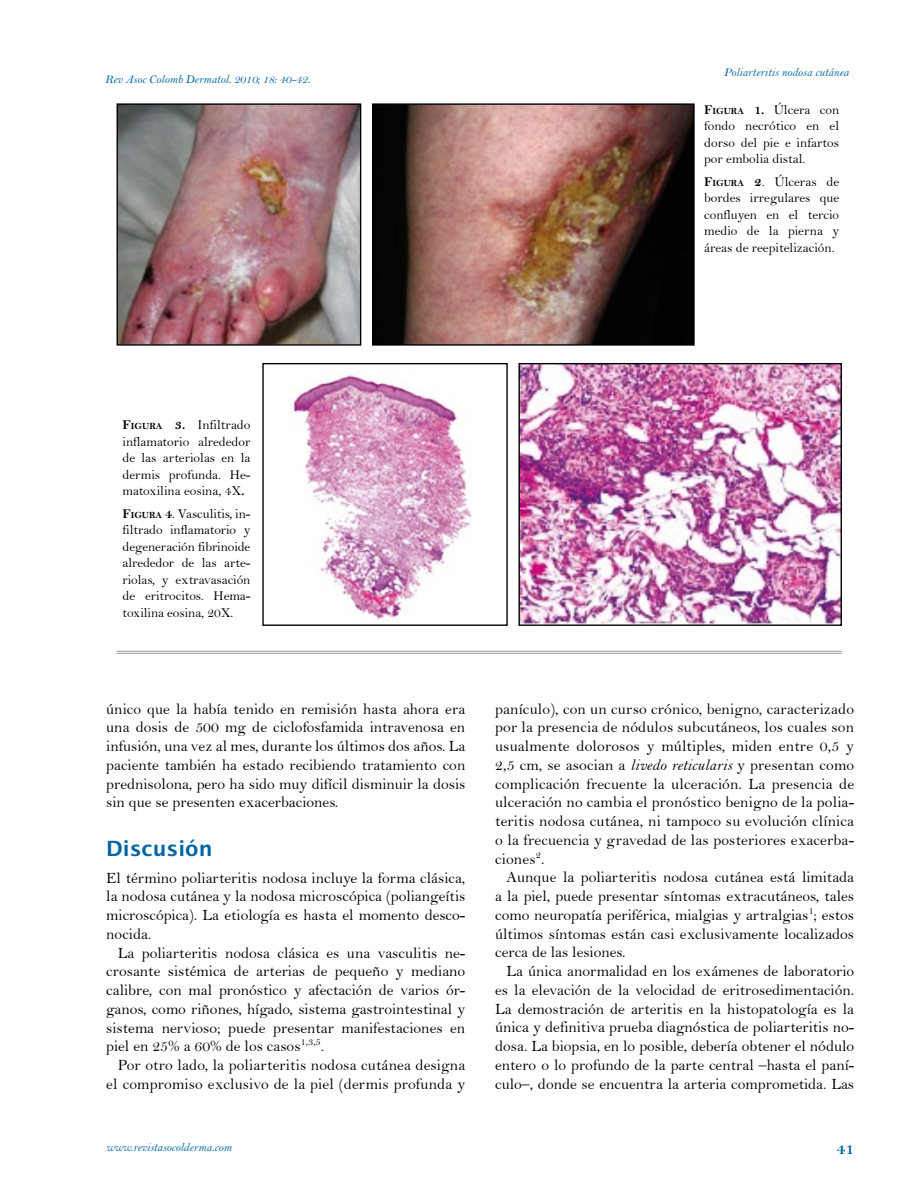
<style>
.page{position:relative;width:918px;height:1188px;background:#fff}
.page>*{position:absolute;margin:0;border:0;box-sizing:border-box;transform-origin:0 0}
.t1{font:700 21px "Lucida Grande";color:#0065a6}
.t2{font:16.5px "Bell MT Bold";color:#0065a6}
.t3{font:15.75px/18.8px "Bell";color:#000;text-align:justify}
.t4{font:13.5px/16.5px "Bell";color:#000;text-align:justify}
.t5{font:12px "Bell MT Italic";color:#0065a6}
.s1{font-family:"Bell MT Bold"}
.s2{font-family:"Bell MT Bold";font-size:9.45px}
.s3{font-family:"Bell MT Italic"}
</style>
<div class="page">
<img style="left:119px;top:105px;width:240px;height:239px">
<div style="left:117px;top:103px;width:244px;height:243px;border:1px solid #000"></div>
<img style="left:374px;top:105px;width:319px;height:239px">
<div style="left:372px;top:103px;width:323px;height:243px;border:1px solid #000"></div>
<img style="left:293px;top:375px;width:179px;height:245px">
<div style="left:262px;top:363px;width:246px;height:263px;border:1px solid #000"></div>
<img style="left:520px;top:365px;width:320px;height:259px">
<div style="left:518px;top:363px;width:324px;height:263px;border:1px solid #000"></div>
<hr style="left:117px;top:651px;width:725px;height:1px;background:#9c9e9f">
<hr style="left:117px;top:653px;width:725px;height:1px;background:#9c9e9f">
<p class="t5" style="left:105px;top:72px;width:207px">Rev Asoc Colomb Dermatol. 2010; 18: 40-42.</p>
<p class="t5" style="left:724px;top:65px;width:127px">Poliarteritis nodosa cutánea</p>
<p class="t4" style="left:704px;top:101px;width:137px"><span class="s1">F</span><span class="s2">IGURA</span> <span class="s1">1.</span> Úlcera con fondo necrótico en el dorso del pie e infartos por embolia distal.</p>
<p class="t4" style="left:704px;top:173px;width:137px"><span class="s1">F</span><span class="s2">IGURA</span> <span class="s1">2</span>. Úlceras de bordes irregulares que confluyen en el tercio medio de la pierna y áreas de reepitelización.</p>
<p class="t4" style="left:123px;top:417px;width:129px"><span class="s1">F</span><span class="s2">IGURA</span> <span class="s1">3.</span> Infiltrado inflamatorio alrededor de las arteriolas en la dermis profunda. He&shy;matoxilina eosina, 4X<span class="s1">.</span></p>
<p class="t4" style="left:123px;top:505px;width:129px"><span class="s1">F</span><span class="s2">IGURA</span> <span class="s1">4</span>. Vasculitis, in&shy;filtrado inflamatorio y degeneración fibrinoide alrededor de las arte&shy;riolas, y extravasación de eritrocitos. Hema&shy;toxilina eosina, 20X.</p>
<p class="t3" style="left:106px;top:699px;width:361px">único que la había tenido en remisión hasta ahora era una dosis de 500 mg de ciclofosfamida intravenosa en infusión, una vez al mes, durante los últimos dos años. La paciente también ha estado recibiendo tratamiento con prednisolona, pero ha sido muy difícil disminuir la dosis sin que se presenten exacerbaciones.</p>
<h1 class="t1" style="left:106px;top:835px;width:108px">Discusión</h1>
<p class="t3" style="left:106px;top:868px;width:361px">El término poliarteritis nodosa incluye la forma clásica, la nodosa cutánea y la nodosa microscópica (poliangeítis microscópica). La etiología es hasta el momento desco&shy;nocida.</p>
<p class="t3" style="left:106px;top:943px;width:361px;text-indent:11px">La poliarteritis nodosa clásica es una vasculitis ne&shy;crosante sistémica de arterias de pequeño y mediano calibre, con mal pronóstico y afectación de varios ór&shy;ganos, como riñones, hígado, sistema gastrointestinal y sistema nervioso; puede presentar manifestaciones en piel en 25% a 60% de los casos<sup>1,3,5</sup>.</p>
<p class="t3" style="left:106px;top:1056px;width:361px;text-align:right">Por otro lado, la poliarteritis nodosa cutánea designa el compromiso exclusivo de la piel (dermis profunda y</p>
<p class="t3" style="left:495px;top:699px;width:361px">panículo), con un curso crónico, benigno, caracterizado por la presencia de nódulos subcutáneos, los cuales son usualmente dolorosos y múltiples, miden entre 0,5 y 2,5 cm, se asocian a <span class="s3">livedo reticularis</span> y presentan como complicación frecuente la ulceración. La presencia de ulceración no cambia el pronóstico benigno de la polia&shy;teritis nodosa cutánea, ni tampoco su evolución clínica o la frecuencia y gravedad de las posteriores exacerba&shy;ciones<sup>2</sup>.</p>
<p class="t3" style="left:495px;top:868px;width:361px;text-indent:11px">Aunque la poliarteritis nodosa cutánea está limitada a la piel, puede presentar síntomas extracutáneos, tales como neuropatía periférica, mialgias y artralgias<sup>1</sup>; estos últimos síntomas están casi exclusivamente localizados cerca de las lesiones.</p>
<p class="t3" style="left:495px;top:962px;width:361px;text-indent:11px">La única anormalidad en los exámenes de laboratorio es la elevación de la velocidad de eritrosedimentación.<br>La demostración de arteritis en la histopatología es la única y definitiva prueba diagnóstica de poliarteritis no&shy;dosa. La biopsia, en lo posible, debería obtener el nódulo entero o lo profundo de la parte central –hasta el paní&shy;culo–, donde se encuentra la arteria comprometida. Las</p>
<p class="t5" style="left:106px;top:1140px;width:127px">www.revistasocolderma.com</p>
<p class="t2" style="left:837px;top:1138px;width:19px">41</p>
</div>
